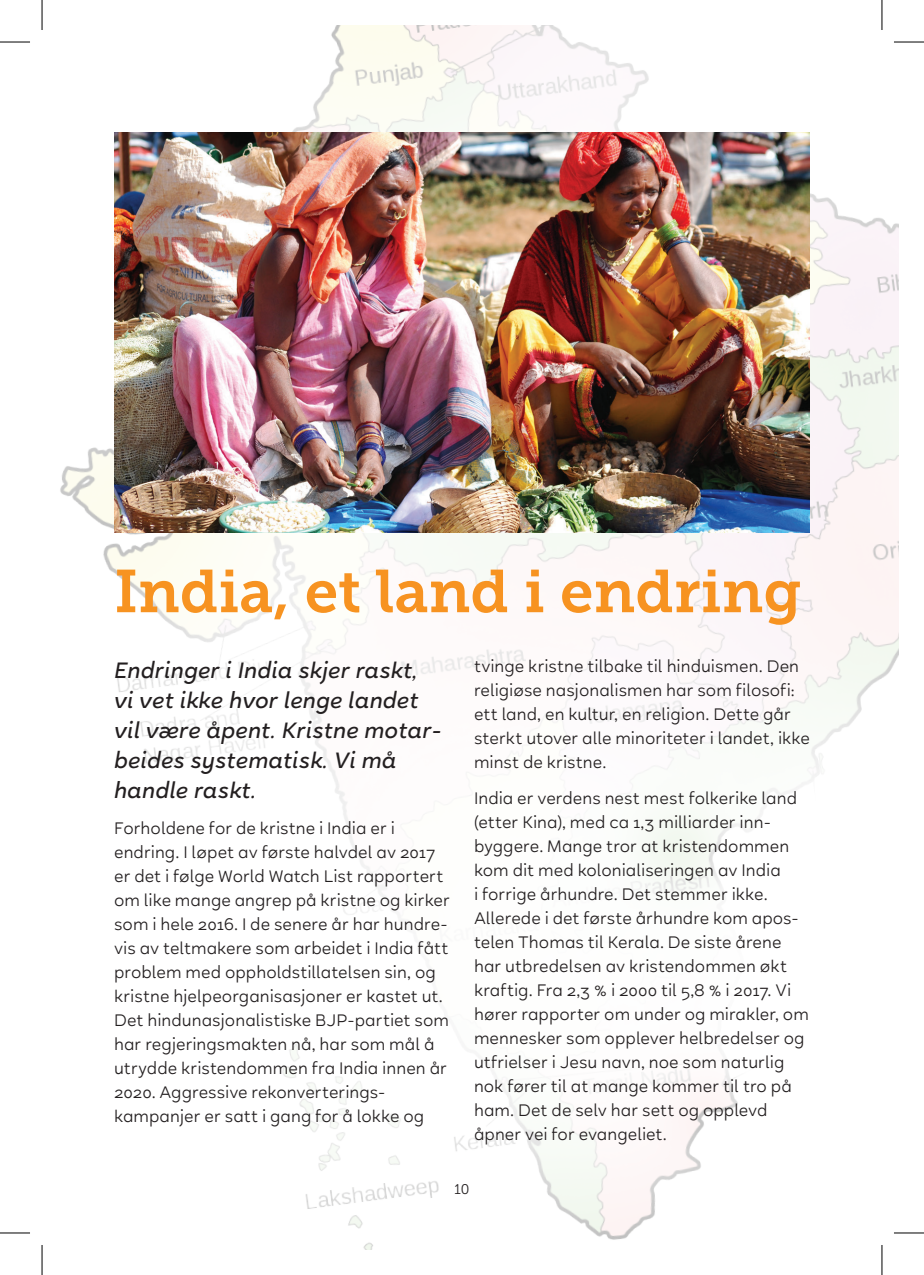
<style>
.page{position:relative;width:924px;height:1275px;background:#fff}
.page>*{position:absolute;margin:0;border:0;box-sizing:border-box;transform-origin:0 0}
.t1{font:60px "Museo Slab 700";color:#f79321}
.t2{font:italic 500 24px/30px "Halcyon";color:#231f20}
.t3{font:18px/24px "Halcyon";color:#231f20}
.t4{font:14px "Museo Slab 300";color:#231f20}
</style>
<div class="page">
<img style="left:60px;top:25px;width:838px;height:1225px">
<img style="left:114px;top:133px;width:695px;height:399px">
<hr style="left:893px;top:41px;width:30px;height:2px;background:#fff">
<hr style="left:893px;top:1231px;width:30px;height:3px;background:#fff">
<hr style="left:880px;top:0;width:2px;height:30px;background:#fff">
<hr style="left:880px;top:1245px;width:2px;height:30px;background:#fff">
<hr style="left:0;top:42px;width:30px;height:1px;background:#000">
<hr style="left:893px;top:42px;width:30px;height:1px;background:#000">
<hr style="left:0;top:1232px;width:30px;height:1px;background:#000">
<hr style="left:893px;top:1232px;width:30px;height:1px;background:#000">
<hr style="left:42px;top:0;width:1px;height:30px;background:#000">
<hr style="left:42px;top:1245px;width:1px;height:30px;background:#000">
<hr style="left:881px;top:0;width:1px;height:30px;background:#000">
<hr style="left:881px;top:1245px;width:1px;height:30px;background:#000">
<h1 class="t1" style="left:114px;top:557px;width:688px">India, et land i endring</h1>
<h2 class="t2" style="left:114px;top:655px;width:329px">Endringer i India skjer raskt, vi vet ikke hvor lenge landet vil være åpent. Kristne motar&shy;beides systematisk. Vi må handle raskt.</h2>
<p class="t3" style="left:114px;top:816px;width:337px">Forholdene for de kristne i India er i endring. I løpet av første halvdel av 2017 er det i følge World Watch List rapportert om like mange angrep på kristne og kirker som i hele 2016. I de senere år har hundre&shy;vis av teltmakere som arbeidet i India fått problem med oppholdstillatelsen sin, og kristne hjelpeorganisasjoner er kastet ut.<br>Det hindunasjonalistiske BJP-partiet som har regjeringsmakten nå, har som mål å utrydde kristendommen fra India innen år 2020. Aggressive rekonverterings&shy;kampanjer er satt i gang for å lokke og</p>
<p class="t3" style="left:474px;top:654px;width:337px">tvinge kristne tilbake til hinduismen. Den religiøse nasjonalismen har som filosofi: ett land, en kultur, en religion. Dette går sterkt utover alle minoriteter i landet, ikke minst de kristne.</p>
<p class="t3" style="left:474px;top:786px;width:336px">India er verdens nest mest folkerike land (etter Kina), med ca 1,3 milliarder inn&shy;byggere. Mange tror at kristendommen kom dit med kolonialiseringen av India<br>i forrige århundre. Det stemmer ikke.<br>Allerede i det første århundre kom apos&shy;telen Thomas til Kerala. De siste årene har utbredelsen av kristendommen økt kraftig. Fra 2,3 % i 2000 til 5,8 % i 2017. Vi hører rapporter om under og mirakler, om mennesker som opplever helbredelser og utfrielser i Jesu navn, noe som naturlig nok fører til at mange kommer til tro på ham. Det de selv har sett og opplevd åpner vei for evangeliet.</p>
<p class="t4" style="left:454px;top:1182px;width:16px">10</p>
</div>
